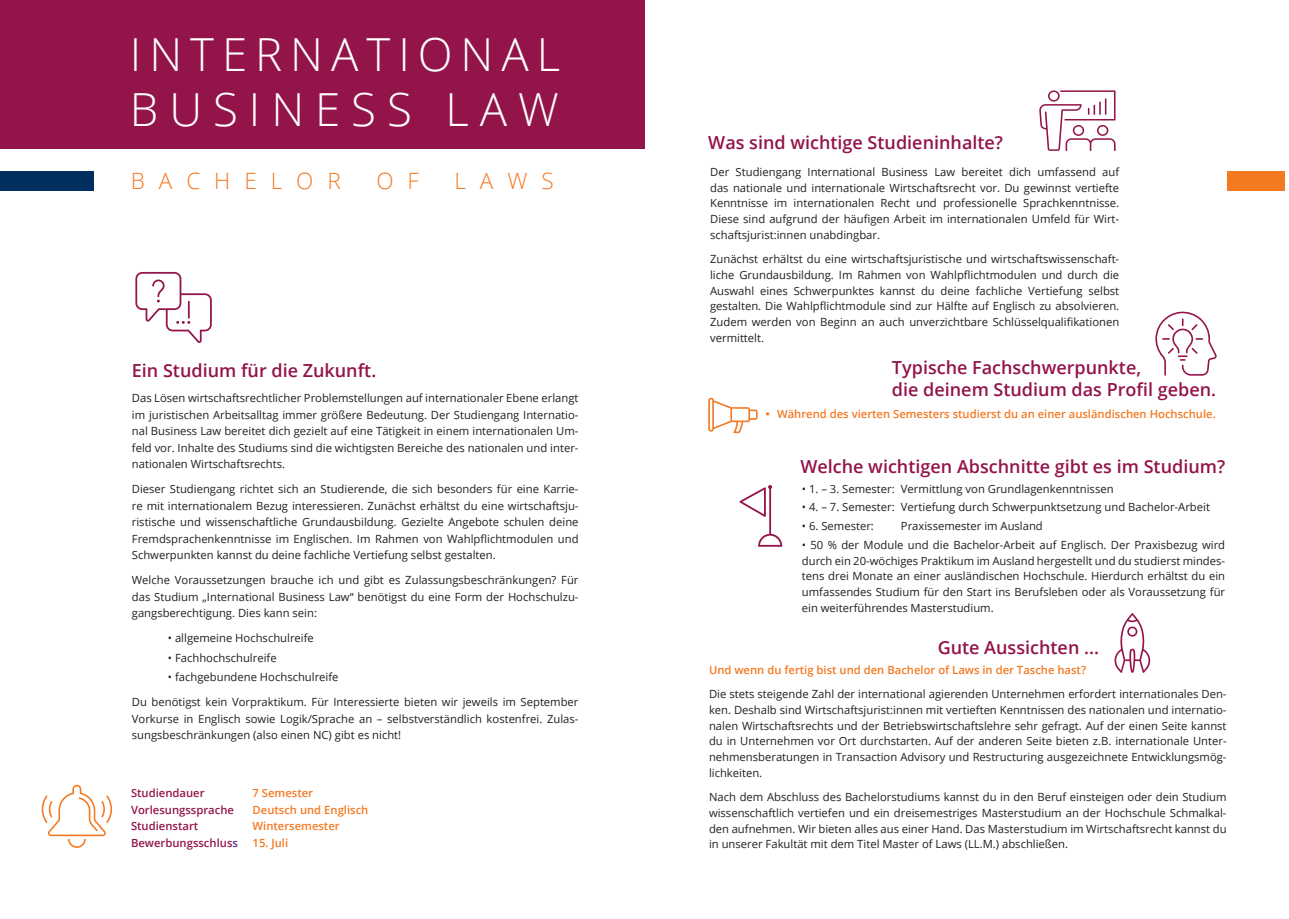
<style>
.page{position:relative;width:1289px;height:919px;background:#fff}
.page>*{position:absolute;margin:0;border:0;box-sizing:border-box;transform-origin:0 0}
.t1{font:300 45.6px/54.6px "Open Sans";letter-spacing:.175em;color:#fff}
.t2{font:300 22.5px "Open Sans";letter-spacing:.62em;color:#f47921}
.t3{font:600 18px/21.6px "Open Sans";color:#93144a}
.t4{font:11.25px/15.8px "Open Sans";color:#231f20;text-align:justify}
.t5{font:600 11.25px "Open Sans";color:#f47921}
.t6{font:600 11.25px "Open Sans";color:#93144a}
.s1{color:#502e92}
</style>
<div class="page">
<div style="left:0;top:0;width:644px;height:149px;background:#93144a"></div>
<svg style="left:135px;top:272px;width:77px;height:71px"></svg>
<svg style="left:1039px;top:90px;width:76px;height:61px"></svg>
<svg style="left:42px;top:784px;width:70px;height:63px"></svg>
<div style="left:0;top:171px;width:94px;height:20px;background:#002e5e"></div>
<svg style="left:1155px;top:311px;width:61px;height:64px"></svg>
<div style="left:1226px;top:171px;width:58px;height:20px;background:#f47921"></div>
<svg style="left:1114px;top:613px;width:36px;height:59px"></svg>
<svg style="left:739px;top:485px;width:43px;height:61px"></svg>
<svg style="left:708px;top:398px;width:49px;height:35px"></svg>
<h1 class="t1" style="left:130px;top:26px;width:431px">INTERNATIONAL<br>BUSINESS LAW</h1>
<h2 class="t2" style="left:131px;top:165px;width:211px">BACHELOR</h2>
<h2 class="t2" style="left:376px;top:165px;width:44px">O F</h2>
<h2 class="t2" style="left:454px;top:165px;width:101px">LAWS</h2>
<h3 class="t3" style="left:132px;top:359px;width:246px">Ein Studium für die Zukunft.</h3>
<p class="t4" style="left:132px;top:389px;width:448px;line-height:16.5px">Das Lösen wirtschaftsrechtlicher Problemstellungen auf internationaler Ebene erlangt im juristischen Arbeitsalltag immer größere Bedeutung. Der Studiengang Internatio&shy;nal Business Law bereitet dich gezielt auf eine Tätigkeit in einem internationalen Um&shy;feld vor. Inhalte des Studiums sind die wichtigsten Bereiche des nationalen und inter&shy;nationalen Wirtschaftsrechts.</p>
<p class="t4" style="left:132px;top:480px;width:448px;line-height:16.5px">Dieser Studiengang richtet sich an Studierende, die sich besonders für eine Karrie&shy;re mit internationalem Bezug interessieren. Zunächst erhältst du eine wirtschaftsju&shy;ristische und wissenschaftliche Grundausbildung. Gezielte Angebote schulen deine Fremdsprachenkenntnisse im Englischen. Im Rahmen von Wahlpflichtmodulen und Schwerpunkten kannst du deine fachliche Vertiefung selbst gestalten.</p>
<p class="t4" style="left:132px;top:571px;width:448px;line-height:16.5px">Welche Voraussetzungen brauche ich und gibt es Zulassungsbeschränkungen? Für das Studium „International Business Law“ benötigst du eine Form der Hochschulzu&shy;gangsberechtigung. Dies kann sein:</p>
<p class="t4" style="left:168px;top:630px;width:147px">• allgemeine Hochschulreife</p>
<p class="t4" style="left:168px;top:649px;width:110px">• Fachhochschulreife</p>
<p class="t4" style="left:168px;top:669px;width:172px">• fachgebundene Hochschulreife</p>
<p class="t4" style="left:132px;top:693px;width:448px;line-height:16.5px">Du benötigst kein Vorpraktikum. Für Interessierte bieten wir jeweils im September Vorkurse in Englisch sowie Logik/Sprache an – selbstverständlich kostenfrei. Zulas&shy;sungsbeschränkungen (also einen NC) gibt es nicht!</p>
<p class="t6" style="left:131px;top:785px;width:75px">Studiendauer</p>
<p class="t5" style="left:252px;top:785px;width:62px">7 Semester</p>
<p class="t6" style="left:131px;top:801px;width:104px">Vorlesungssprache</p>
<p class="t5" style="left:252px;top:801px;width:117px">Deutsch und Englisch</p>
<p class="t6" style="left:131px;top:818px;width:69px">Studienstart</p>
<p class="t5" style="left:252px;top:818px;width:89px">Wintersemester</p>
<p class="t6" style="left:131px;top:834px;width:108px">Bewerbungsschlus<span class="s1">s</span></p>
<p class="t5" style="left:252px;top:834px;width:37px">15. Juli</p>
<h3 class="t3" style="left:708px;top:132px;width:296px">Was sind wichtige Studieninhalte?</h3>
<p class="t4" style="left:710px;top:163px;width:410px">Der Studiengang International Business Law bereitet dich umfassend auf das nationale und internationale Wirtschaftsrecht vor. Du gewinnst vertiefte Kenntnisse im internationalen Recht und professionelle Sprachkenntnisse.<br>Diese sind aufgrund der häufigen Arbeit im internationalen Umfeld für Wirt&shy;schaftsjurist:innen unabdingbar.</p>
<p class="t4" style="left:710px;top:251px;width:410px">Zunächst erhältst du eine wirtschaftsjuristische und wirtschaftswissenschaft&shy;liche Grundausbildung. Im Rahmen von Wahlpflichtmodulen und durch die Auswahl eines Schwerpunktes kannst du deine fachliche Vertiefung selbst gestalten. Die Wahlpflichtmodule sind zur Hälfte auf Englisch zu absolvieren.<br>Zudem werden von Beginn an auch unverzichtbare Schlüsselqualifikationen vermittelt.</p>
<h3 class="t3" style="left:891px;top:356px;width:326px">Typische Fachschwerpunkte,<br>die deinem Studium das Profil geben.</h3>
<p class="t5" style="left:765px;top:406px;width:452px">• Während des vierten Semesters studierst du an einer ausländischen Hochschule.</p>
<h3 class="t3" style="left:800px;top:455px;width:426px">Welche wichtigen Abschnitte gibt es im Studium?</h3>
<p class="t4" style="left:801px;top:480px;width:313px">• 1. – 3. Semester: Vermittlung von Grundlagenkenntnissen</p>
<p class="t4" style="left:801px;top:499px;width:409px">• 4. – 7. Semester: Vertiefung durch Schwerpunktsetzung und Bachelor-Arbeit</p>
<p class="t4" style="left:801px;top:517px;width:73px">• 6. Semester:</p>
<p class="t4" style="left:900px;top:517px;width:143px">Praxissemester im Ausland</p>
<p class="t4" style="left:801px;top:536px;width:425px">• 50 % der Module und die Bachelor-Arbeit auf Englisch. Der Praxisbezug wird durch ein 20-wöchiges Praktikum im Ausland hergestellt und du studierst mindes&shy;tens drei Monate an einer ausländischen Hochschule. Hierdurch erhältst du ein umfassendes Studium für den Start ins Berufsleben oder als Voraussetzung für ein weiterführendes Masterstudium.</p>
<h3 class="t3" style="left:937px;top:636px;width:163px">Gute Aussichten ...</h3>
<p class="t5" style="left:709px;top:662px;width:378px">Und wenn du fertig bist und den Bachelor of Laws in der Tasche hast?</p>
<p class="t4" style="left:709px;top:685px;width:519px">Die stets steigende Zahl der international agierenden Unternehmen erfordert internationales Den&shy;ken. Deshalb sind Wirtschaftsjurist:innen mit vertieften Kenntnissen des nationalen und internatio&shy;nalen Wirtschaftsrechts und der Betriebswirtschaftslehre sehr gefragt. Auf der einen Seite kannst du in Unternehmen vor Ort durchstarten. Auf der anderen Seite bieten z.B. internationale Unter&shy;nehmensberatungen in Transaction Advisory und Restructuring ausgezeichnete Entwicklungsmög&shy;lichkeiten.</p>
<p class="t4" style="left:709px;top:788px;width:519px">Nach dem Abschluss des Bachelorstudiums kannst du in den Beruf einsteigen oder dein Studium wissenschaftlich vertiefen und ein dreisemestriges Masterstudium an der Hochschule Schmalkal&shy;den aufnehmen. Wir bieten alles aus einer Hand. Das Masterstudium im Wirtschaftsrecht kannst du in unserer Fakultät mit dem Titel Master of Laws (LL.M.) abschließen.</p>
</div>
